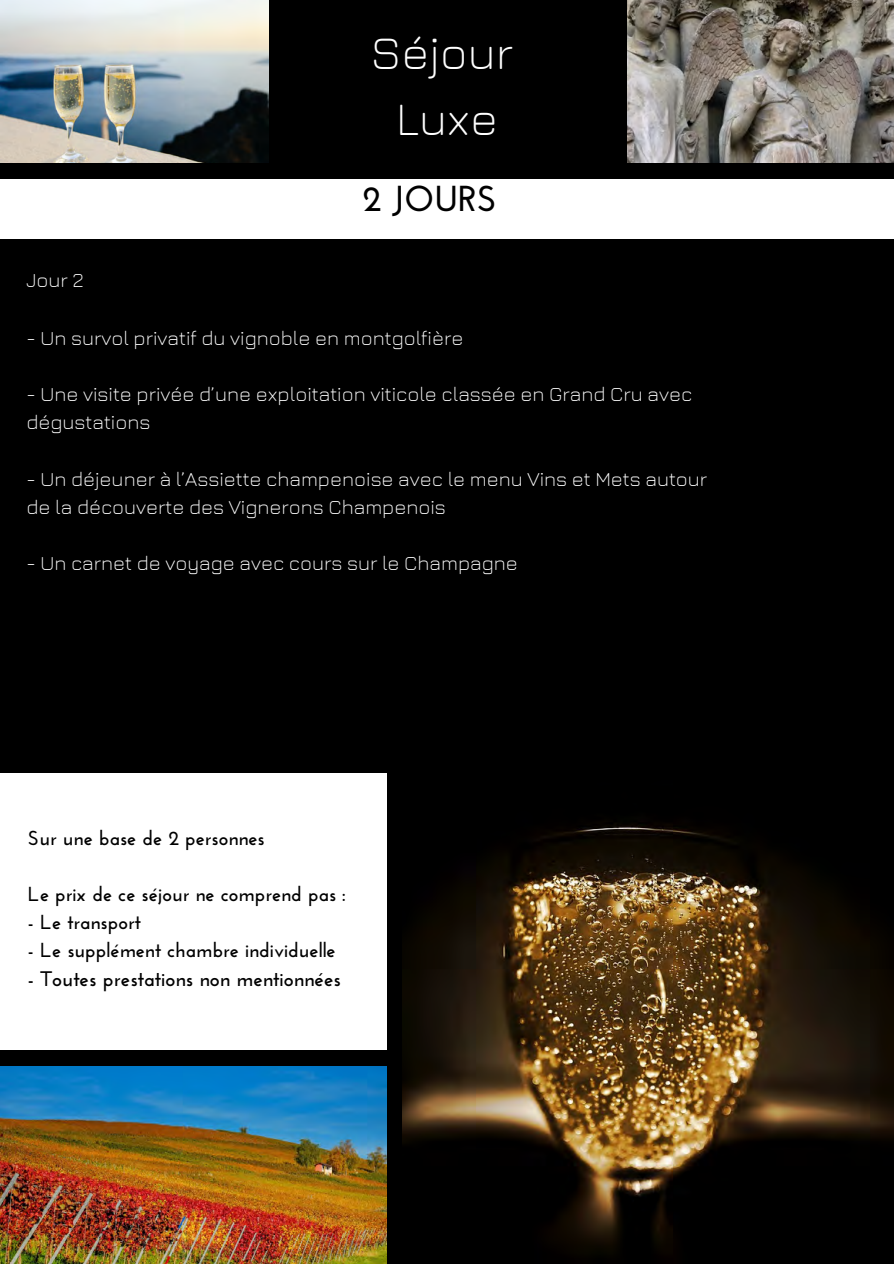
<style>
.page{position:relative;width:894px;height:1264px;background:#fff}
.page>*{position:absolute;margin:0;border:0;box-sizing:border-box;transform-origin:0 0}
.t1{font:300 47.25px/65.2px "Jura";color:#fff;text-align:center}
.t2{font:700 36px "Josefin Sans";color:#000}
.t3{font:700 21px "Josefin Sans";color:#000}
.t4{font:300 20.25px/28.2px "Jura";color:#fff}
.t5{font:700 20.25px "Josefin Sans";color:#000}
</style>
<div class="page">
<img style="left:626px;top:0;width:267px;height:164px">
<div style="left:267px;top:0;width:359px;height:178px;background:#000"></div>
<div style="left:0;top:239px;width:893px;height:533px;background:#000"></div>
<img style="left:1px;top:0;width:268px;height:164px">
<div style="left:0;top:164px;width:893px;height:15px;background:#000"></div>
<img style="left:0;top:1065px;width:387px;height:198px">
<div style="left:387px;top:771px;width:16px;height:492px;background:#000"></div>
<div style="left:0;top:1050px;width:395px;height:15px;background:#000"></div>
<img style="left:402px;top:772px;width:491px;height:491px">
<h1 class="t1" style="left:370px;top:19px;width:144px">Séjour<br>Luxe</h1>
<p class="t4" style="left:27px;top:266px;width:59px">Jour 2</p>
<h2 class="t2" style="left:362px;top:184px;width:136px">2 JOURS</h2>
<p class="t4" style="left:27px;top:323px;width:438px">- Un survol privatif du vignoble en montgolfière</p>
<p class="t4" style="left:27px;top:379px;width:667px">- Une visite privée d’une exploitation viticole classée en Grand Cru avec dégustations</p>
<p class="t4" style="left:27px;top:464px;width:682px">- Un déjeuner à l’Assiette champenoise avec le menu Vins et Mets autour de la découverte des Vignerons Champenois</p>
<p class="t4" style="left:27px;top:548px;width:492px">- Un carnet de voyage avec cours sur le Champagne</p>
<p class="t5" style="left:28px;top:829px;width:238px">Sur une base de 2 personnes</p>
<p class="t5" style="left:28px;top:885px;width:319px">Le prix de ce séjour ne comprend pas :</p>
<p class="t5" style="left:28px;top:914px;width:114px">- Le transport</p>
<p class="t5" style="left:28px;top:942px;width:309px">- Le supplément chambre individuelle</p>
<p class="t3" style="left:28px;top:969px;width:314px">- Toutes prestations non mentionnées</p>
</div>
